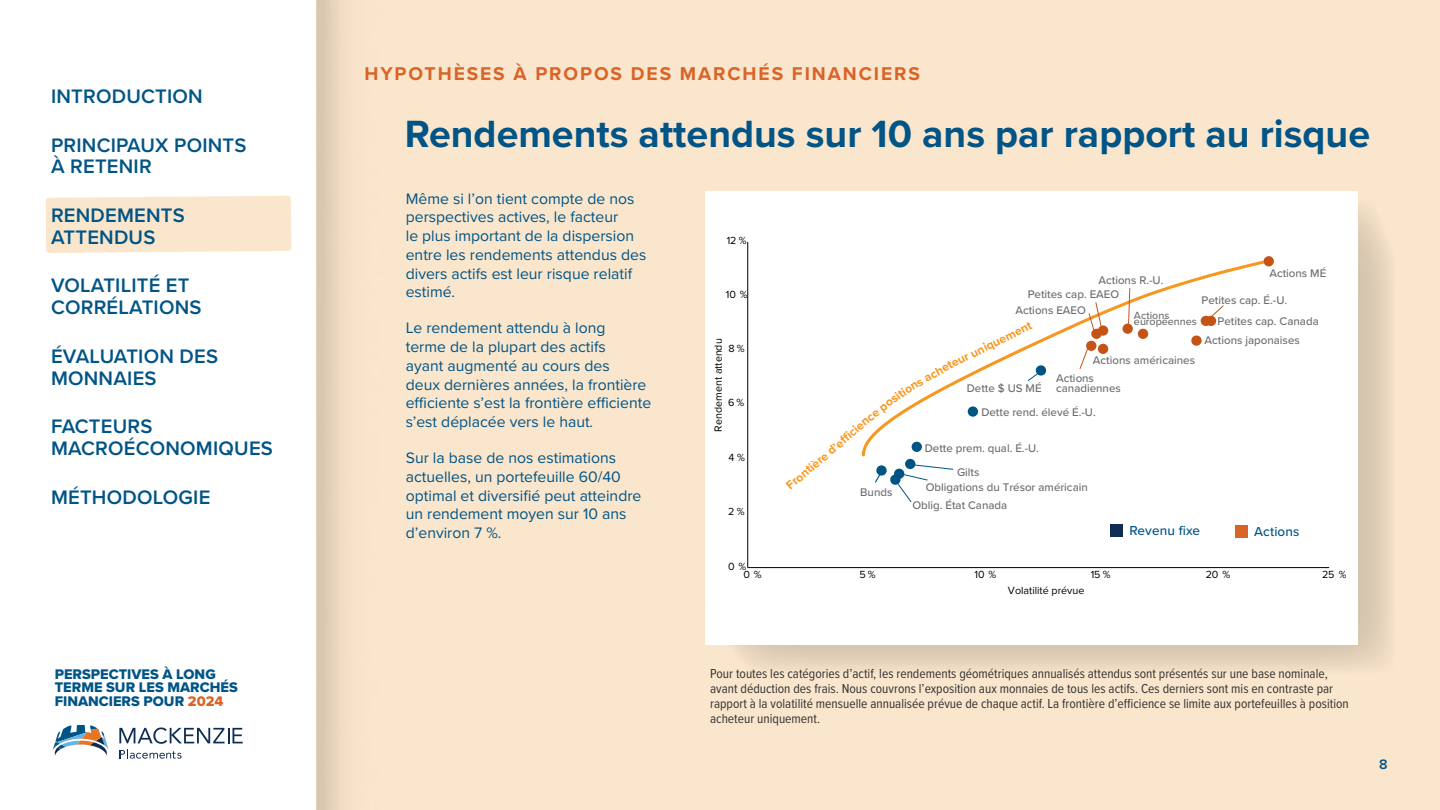
<style>
.page{position:relative;width:1440px;height:810px;background:#fff}
.page>*{position:absolute;margin:0;border:0;box-sizing:border-box;transform-origin:0 0}
.t1{font:700 39.38px "Proxima Nova";color:#005486}
.navigation{font:600 20.25px/21.8px "Proxima Nova";letter-spacing:.01em;color:#005486}
.t2{font:700 19.2px "Proxima Nova";letter-spacing:.1em;color:#da6327}
.Body-blue{font:15.75px/18.8px "Proxima Nova";color:#005486}
.t3{font:14.48px/13.5px "Proxima Nova Extrabld";color:#005486}
.t4{font:600 14.25px "Proxima Nova";color:#005486}
.Disclaimer{font:13.5px/15px "Proxima Nova Cond";color:#333}
.t5{font:500 13.5px "Proxima Nova";letter-spacing:.01em;color:#005486}
.t6{font:700 12.23px "Proxima Nova";color:#f8971f}
.t7{font:500 11.48px/10px "Proxima Nova";color:#6d6e71}
.t8{font:10.73px "Proxima Nova";color:#000}
.t9{font:500 10.73px "Proxima Nova";color:#6d6e71}
.s1{color:#da6327}
</style>
<div class="page">
<div style="left:316px;top:0;width:1124px;height:810px;background:#fae6cc"></div>
<svg style="left:53px;top:725px;width:56px;height:31px"></svg>
<svg style="left:119px;top:727px;width:124px;height:32px"></svg>
<svg style="left:736px;top:209px;width:654px;height:459px;fill:#e0ceb7"></svg>
<div style="left:705px;top:191px;width:653px;height:454px;background:#fff"></div>
<div style="left:46px;top:196px;width:245px;height:57px;background:#fae6cc"></div>
<hr style="left:747px;top:242px;width:1px;height:326px;background:#000">
<hr style="left:748px;top:567px;width:581px;height:1px;background:#000">
<svg style="left:861px;top:260px;width:402px;height:197px"></svg>
<div style="left:890px;top:475px;width:11px;height:10px;background:#005484;border-radius:50%"></div>
<div style="left:876px;top:465px;width:11px;height:11px;background:#005484;border-radius:50%"></div>
<div style="left:905px;top:459px;width:10px;height:10px;background:#005484;border-radius:50%"></div>
<svg style="left:875px;top:469px;width:8px;height:14px"></svg>
<div style="left:912px;top:442px;width:10px;height:10px;background:#005484;border-radius:50%"></div>
<svg style="left:968px;top:406px;width:10px;height:11px"></svg>
<svg style="left:1027px;top:365px;width:20px;height:16px"></svg>
<div style="left:1098px;top:344px;width:10px;height:10px;background:#c65316;border-radius:50%"></div>
<div style="left:1098px;top:325px;width:10px;height:11px;background:#c65316;border-radius:50%"></div>
<div style="left:1123px;top:324px;width:10px;height:10px;background:#c65316;border-radius:50%"></div>
<div style="left:1138px;top:329px;width:10px;height:10px;background:#c65316;border-radius:50%"></div>
<div style="left:1191px;top:335px;width:11px;height:11px;background:#c65316;border-radius:50%"></div>
<div style="left:1201px;top:316px;width:10px;height:10px;background:#c65316;border-radius:50%"></div>
<div style="left:1206px;top:316px;width:10px;height:10px;background:#c65316;border-radius:50%"></div>
<svg style="left:1263px;top:256px;width:11px;height:11px"></svg>
<svg style="left:1205px;top:305px;width:19px;height:17px"></svg>
<svg style="left:1125px;top:288px;width:5px;height:37px"></svg>
<svg style="left:894px;top:463px;width:60px;height:39px"></svg>
<svg style="left:1079px;top:302px;width:24px;height:67px"></svg>
<div style="left:1110px;top:524px;width:13px;height:13px;background:#0f2d52"></div>
<div style="left:1235px;top:525px;width:12px;height:13px;background:#da6327"></div>
<svg style="left:861px;top:354px;width:114px;height:95px"></svg>
<p class="navigation" style="left:51px;top:85px;width:153px">INTRODUCTION</p>
<p class="navigation" style="left:51px;top:133px;width:197px">PRINCIPAUX POINTS<br>À RETENIR</p>
<p class="navigation" style="left:51px;top:204px;width:135px">RENDEMENTS<br>ATTENDUS</p>
<p class="navigation" style="left:51px;top:274px;width:152px">VOLATILITÉ ET<br>CORRÉLATIONS</p>
<p class="navigation" style="left:51px;top:345px;width:169px">ÉVALUATION DES<br>MONNAIES</p>
<p class="navigation" style="left:51px;top:415px;width:223px">FACTEURS<br>MACROÉCONOMIQUES</p>
<p class="navigation" style="left:51px;top:485px;width:161px">MÉTHODOLOGIE</p>
<p class="t3" style="left:55px;top:667px;width:185px">PERSPECTIVES À LONG<br>TERME SUR LES MARCHÉS<br>FINANCIERS POUR <span class="s1">2024</span></p>
<p class="t2" style="left:364px;top:60px;width:557px">HYPOTHÈSES À PROPOS DES MARCHÉS FINANCIERS</p>
<h2 class="t1" style="left:405px;top:105px;width:967px">Rendements attendus sur 10 ans par rapport au risque</h2>
<p class="Body-blue" style="left:406px;top:188px;width:242px">Même si l’on tient compte de nos perspectives actives, le facteur<br>le plus important de la dispersion entre les rendements attendus des divers actifs est leur risque relatif estimé.</p>
<p class="Body-blue" style="left:406px;top:318px;width:247px">Le rendement attendu à long<br>terme de la plupart des actifs<br>ayant augmenté au cours des<br>deux dernières années, la frontière efficiente s’est la frontière efficiente s’est déplacée vers le haut.</p>
<p class="Body-blue" style="left:406px;top:448px;width:237px">Sur la base de nos estimations actuelles, un portefeuille 60/40 optimal et diversifié peut atteindre un rendement moyen sur 10 ans d’environ 7 %.</p>
<p class="t8" style="left:728px;top:558px;width:20px">0 %</p>
<p class="t8" style="left:727px;top:232px;width:21px">12 %</p>
<p class="t7" style="left:1269px;top:268px;width:58px">Actions MÉ</p>
<p class="t7" style="left:1218px;top:289px;width:103px;line-height:21.2px;text-indent:-16px">Petites cap. É.-U.<br>Petites cap. Canada</p>
<p class="t7" style="left:1098px;top:275px;width:67px">Actions R.-U.</p>
<p class="t8" style="left:726px;top:286px;width:23px">10 %</p>
<p class="t7" style="left:1028px;top:289px;width:93px">Petites cap. EAEO</p>
<p class="t7" style="left:1015px;top:305px;width:72px">Actions EAEO</p>
<p class="t9" style="left:1134px;top:307px;width:37px">Actions</p>
<p class="t9" style="left:1134px;top:314px;width:64px">européennes</p>
<p class="t6" style="left:967px;top:346px;width:68px;rotate:-26deg">uniquement</p>
<p class="t7" style="left:1205px;top:335px;width:97px">Actions japonaises</p>
<p class="t8" style="left:710px;top:432px;width:95px;rotate:-90deg">Rendement attendu</p>
<p class="t8" style="left:728px;top:340px;width:18px">8 %</p>
<p class="t7" style="left:1093px;top:355px;width:104px">Actions américaines</p>
<p class="t7" style="left:967px;top:383px;width:76px">Dette $ US MÉ</p>
<p class="t7" style="left:1056px;top:373px;width:66px">Actions canadiennes</p>
<p class="t8" style="left:728px;top:395px;width:18px">6 %</p>
<p class="t7" style="left:981px;top:406px;width:116px">Dette rend. élevé É.-U.</p>
<p class="t7" style="left:925px;top:442px;width:116px">Dette prem. qual. É.-U.</p>
<p class="t7" style="left:926px;top:481px;width:164px">Obligations du Trésor américain</p>
<p class="t6" style="left:796px;top:468px;width:47px;rotate:-40deg">ntière d’</p>
<p class="t8" style="left:729px;top:449px;width:18px">4 %</p>
<p class="t7" style="left:957px;top:466px;width:24px">Gilts</p>
<p class="t7" style="left:860px;top:487px;width:34px">Bunds</p>
<p class="t7" style="left:912px;top:500px;width:97px">Oblig. État Canada</p>
<p class="t8" style="left:728px;top:504px;width:18px">2 %</p>
<p class="t5" style="left:1130px;top:520px;width:72px">Revenu fixe</p>
<p class="t5" style="left:1254px;top:521px;width:47px">Actions</p>
<p class="t8" style="left:743px;top:566px;width:20px">0 %</p>
<p class="t8" style="left:860px;top:566px;width:18px">5 %</p>
<p class="t8" style="left:975px;top:566px;width:23px">10 %</p>
<p class="t8" style="left:1091px;top:566px;width:21px">15 %</p>
<p class="t8" style="left:1206px;top:566px;width:26px">20 %</p>
<p class="t8" style="left:1322px;top:566px;width:26px">25 %</p>
<p class="t8" style="left:1008px;top:582px;width:78px">Volatilité prévue</p>
<p class="Disclaimer" style="left:710px;top:666px;width:640px">Pour toutes les catégories d’actif, les rendements géométriques annualisés attendus sont présentés sur une base nominale, avant déduction des frais. Nous couvrons l’exposition aux monnaies de tous les actifs. Ces derniers sont mis en contraste par rapport à la volatilité mensuelle annualisée prévue de chaque actif. La frontière d’efficience se limite aux portefeuilles à position acheteur uniquement.</p>
<p class="t4" style="left:1379px;top:753px;width:10px">8</p>
</div>
